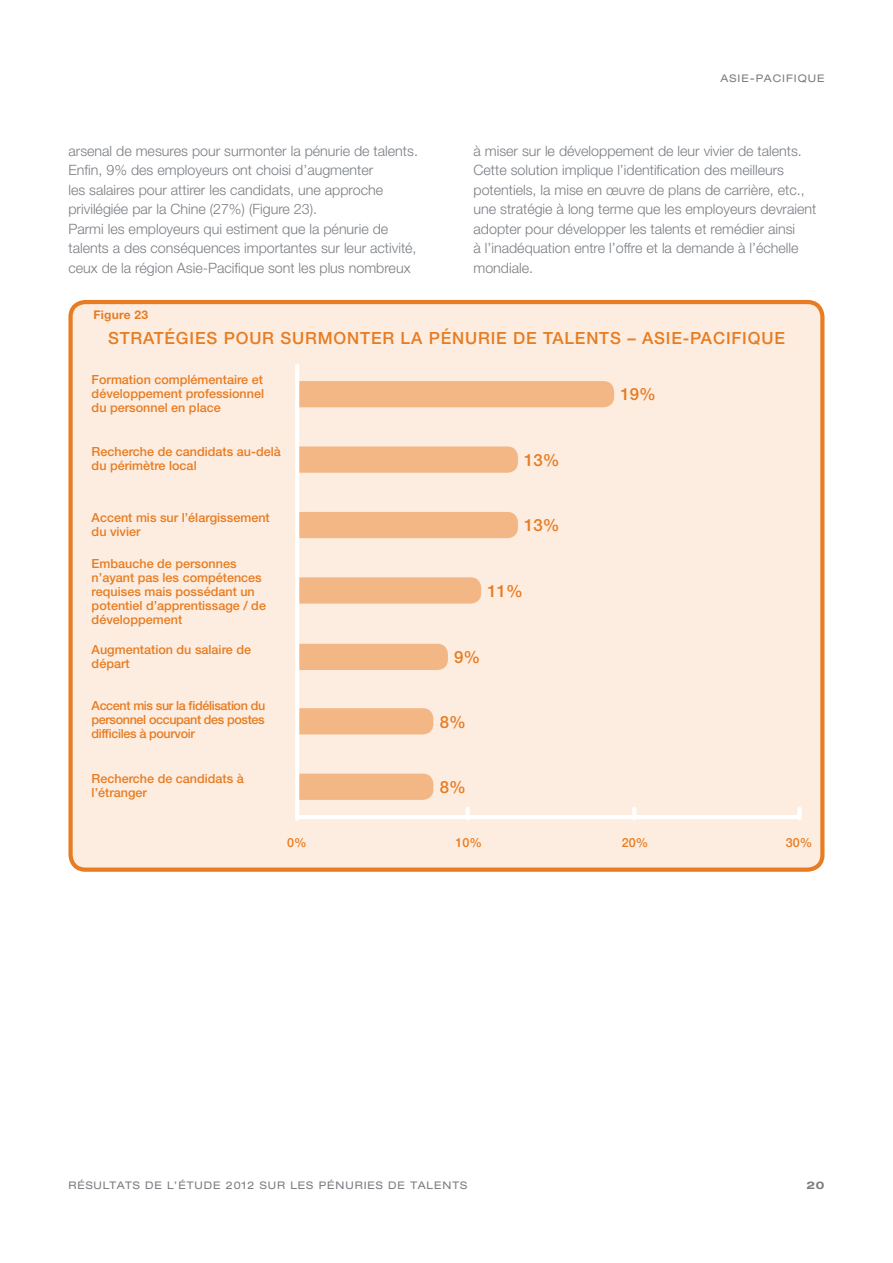
<style>
.page{position:relative;width:893px;height:1263px;background:#fff}
.page>*{position:absolute;margin:0;border:0;box-sizing:border-box;transform-origin:0 0}
.t1{font:500 16.8px "Helvetica Neue LT Std";letter-spacing:.05em;color:#e77c22}
.t2{font:300 14.25px/19.5px "Helvetica Neue LT Std";color:#797d82}
.t3{font:500 12.6px/14px "Helvetica Neue LT Std";color:#e77c22}
.t4{font:700 12px "Helvetica Neue LT Std";letter-spacing:.02em;color:#e77c22}
.t5{font:expanded 10.5px "Helvetica Neue LT Std";letter-spacing:.09em;color:#797d82}
.t6{font:700 expanded 10.5px "Helvetica Neue LT Std";color:#797d82}
</style>
<div class="page">
<div style="left:71px;top:302px;width:751px;height:568px;background:#fdede0;border-radius:15px"></div>
<div style="left:68px;top:300px;width:756px;height:572px;border:4px solid #e77c22;border-radius:15px"></div>
<div style="left:299px;top:381px;width:316px;height:27px;background:#f3b785"></div>
<div style="left:299px;top:512px;width:219px;height:27px;background:#f3b785"></div>
<svg style="left:299px;top:446px;width:219px;height:27px;background:#f3b888"></svg>
<svg style="left:299px;top:577px;width:183px;height:27px;background:#f3b988"></svg>
<svg style="left:299px;top:773px;width:135px;height:27px;background:#f3b989"></svg>
<svg style="left:299px;top:708px;width:135px;height:27px;background:#f3b989"></svg>
<div style="left:299px;top:643px;width:149px;height:27px;background:#f3b785"></div>
<hr style="left:295px;top:366px;width:4px;height:452px;background:#fff">
<hr style="left:298px;top:815px;width:501px;height:4px;background:#fff">
<svg style="left:632px;top:809px;width:4px;height:6px"></svg>
<div style="left:797px;top:809px;width:5px;height:9px;background:#fff"></div>
<svg style="left:466px;top:809px;width:4px;height:6px"></svg>
<p class="t5" style="left:721px;top:72px;width:8px">ASIE</p>
<p class="t5" style="left:750px;top:72px;width:67px">-PACI FIQUE</p>
<p class="t2" style="left:68px;top:140px;width:351px">arsenal de mesures pour surmonter la pénurie de talents.<br>Enfin, 9% des employeurs ont choisi d’augmenter<br>les salaires pour attirer les candidats, une approche privilégiée par la Chine (27%) (Figure 23).<br>Parmi les employeurs qui estiment que la pénurie de talents a des conséquences importantes sur leur activité, ceux de la région Asie-Pacifique sont les plus nombreux</p>
<p class="t2" style="left:473px;top:140px;width:344px">à miser sur le développement de leur vivier de talents.<br>Cette solution implique l’identification des meilleurs potentiels, la mise en œuvre de plans de carrière, etc., une stratégie à long terme que les employeurs devraient adopter pour développer les talents et remédier ainsi<br>à l’inadéquation entre l’offre et la demande à l’échelle mondiale.</p>
<p class="t4" style="left:93px;top:308px;width:56px">Figure 23</p>
<p class="t1" style="left:108px;top:328px;width:13px">STR</p>
<p class="t1" style="left:143px;top:328px;width:56px">ATÉGIES</p>
<p class="t1" style="left:224px;top:328px;width:70px">POUR SUR</p>
<p class="t1" style="left:318px;top:328px;width:55px">MONTER</p>
<p class="t1" style="left:401px;top:328px;width:76px">LA PÉNURIE</p>
<p class="t1" style="left:513px;top:328px;width:211px">DE TALENTS – ASIE-PACIFIQUE</p>
<p class="t3" style="left:92px;top:373px;width:174px;text-align:justify">Formation complémentaire et développement professionnel du personnel en place</p>
<p class="t3" style="left:92px;top:444px;width:191px">Recherche de candidats au-delà du périmètre local</p>
<p class="t1" style="left:620px;top:384px;width:37px">19%</p>
<p class="t1" style="left:524px;top:450px;width:37px">13%</p>
<p class="t3" style="left:92px;top:511px;width:180px">Accent mis sur l’élargissement du vivier</p>
<p class="t3" style="left:92px;top:556px;width:176px">Embauche de personnes n’ayant pas les compétences requises mais possédant un potentiel d’apprentissage / de développement</p>
<p class="t3" style="left:92px;top:643px;width:161px">Augmentation du salaire de départ</p>
<p class="t3" style="left:92px;top:699px;width:175px;text-align:justify">Accent mis sur la fidélisation du personnel occupant des postes difficiles à pourvoir</p>
<p class="t3" style="left:92px;top:772px;width:154px">Recherche de candidats à l’étranger</p>
<p class="t1" style="left:524px;top:515px;width:37px">13%</p>
<p class="t1" style="left:487px;top:580px;width:37px">11%</p>
<p class="t1" style="left:454px;top:647px;width:28px">9%</p>
<p class="t1" style="left:440px;top:711px;width:28px">8%</p>
<p class="t1" style="left:440px;top:777px;width:28px">8%</p>
<p class="t3" style="left:287px;top:835px;width:21px">0%</p>
<p class="t3" style="left:455px;top:835px;width:28px">10%</p>
<p class="t3" style="left:622px;top:835px;width:28px">20%</p>
<p class="t3" style="left:786px;top:835px;width:28px">30%</p>
<p class="t5" style="left:68px;top:1179px;width:400px">RÉSULTATS DE L’ÉTUDE 2012 SUR LES PÉNURIES DE TALENTS</p>
<p class="t6" style="left:806px;top:1178px;width:20px">20</p>
</div>
